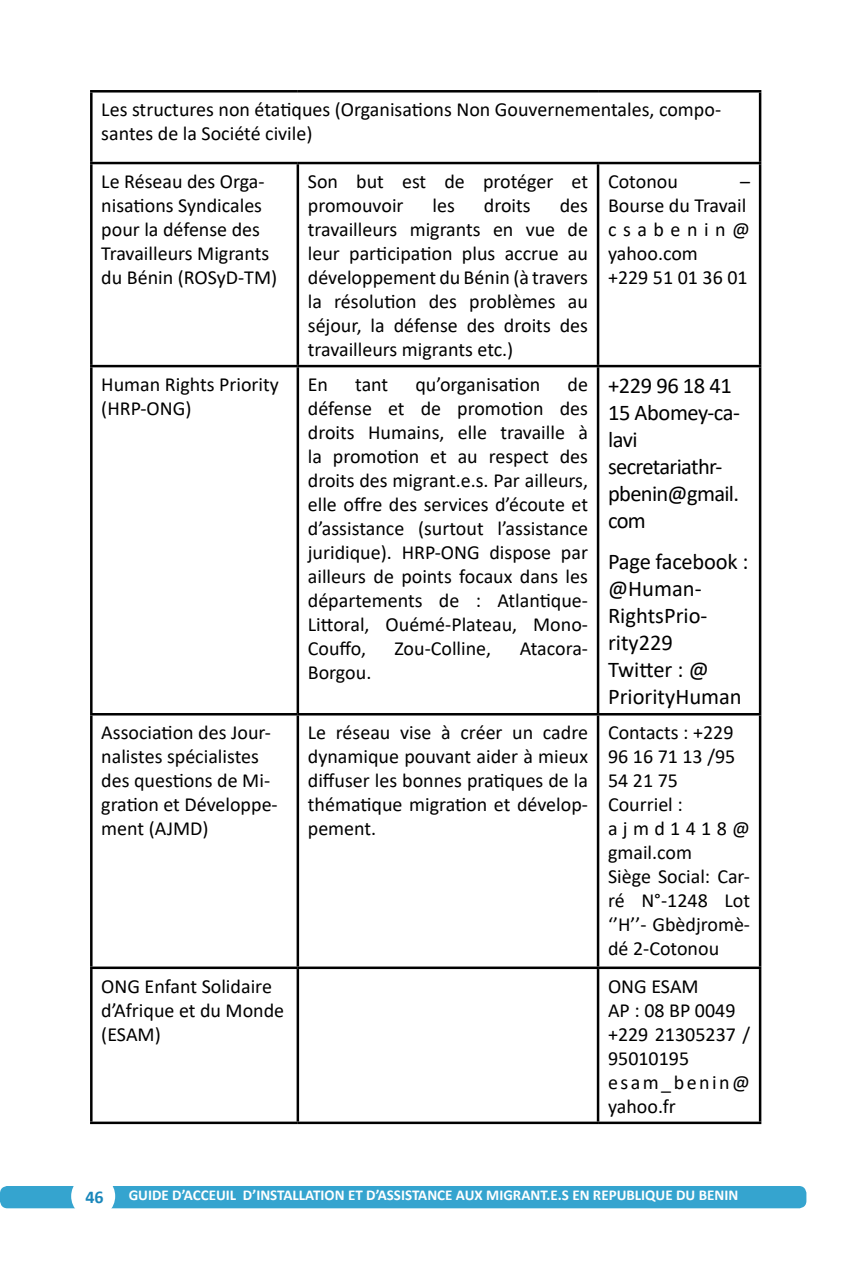
<style>
.page{position:relative;width:851px;height:1276px;background:#fff}
.page>*{position:absolute;margin:0;border:0;box-sizing:border-box;transform-origin:0 0}
.t1{font:22.5px/27px "Calibri";color:#000}
.t2{font:22.5px/27px "Calibri";letter-spacing:-.02em;color:#000}
.t3{font:20px/24px "Calibri";color:#000}
.t4{font:700 18px "Calibri";color:#1a87bb}
.t5{font:700 15px "Calibri";color:#fff}
</style>
<div class="page">
<div style="left:0;top:1186px;width:806px;height:22px;background:#35a4cf;border-radius:8px"></div>
<div style="left:71px;top:1174px;width:44px;height:44px;background:#fff;border-radius:50%"></div>
<hr style="left:90px;top:90px;width:208px;height:2px;background:#000">
<hr style="left:90px;top:92px;width:2px;height:70px;background:#000">
<hr style="left:298px;top:90px;width:300px;height:2px;background:#000">
<hr style="left:598px;top:90px;width:163px;height:2px;background:#000">
<hr style="left:758px;top:92px;width:3px;height:70px;background:#000">
<hr style="left:90px;top:162px;width:208px;height:2px;background:#000">
<hr style="left:90px;top:164px;width:2px;height:201px;background:#000">
<hr style="left:298px;top:162px;width:300px;height:2px;background:#000">
<hr style="left:296px;top:164px;width:3px;height:201px;background:#000">
<hr style="left:598px;top:162px;width:163px;height:2px;background:#000">
<hr style="left:596px;top:164px;width:3px;height:201px;background:#000">
<hr style="left:758px;top:164px;width:3px;height:201px;background:#000">
<hr style="left:90px;top:365px;width:208px;height:2px;background:#000">
<hr style="left:90px;top:367px;width:2px;height:346px;background:#000">
<hr style="left:298px;top:365px;width:300px;height:2px;background:#000">
<hr style="left:296px;top:367px;width:3px;height:346px;background:#000">
<hr style="left:598px;top:365px;width:163px;height:2px;background:#000">
<hr style="left:596px;top:367px;width:3px;height:346px;background:#000">
<hr style="left:758px;top:367px;width:3px;height:346px;background:#000">
<hr style="left:90px;top:713px;width:208px;height:2px;background:#000">
<hr style="left:90px;top:715px;width:2px;height:251px;background:#000">
<hr style="left:298px;top:713px;width:300px;height:2px;background:#000">
<hr style="left:296px;top:715px;width:3px;height:251px;background:#000">
<hr style="left:598px;top:713px;width:163px;height:2px;background:#000">
<hr style="left:596px;top:715px;width:3px;height:251px;background:#000">
<hr style="left:758px;top:715px;width:3px;height:251px;background:#000">
<hr style="left:90px;top:966px;width:208px;height:3px;background:#000">
<hr style="left:90px;top:969px;width:2px;height:152px;background:#000">
<hr style="left:298px;top:966px;width:300px;height:3px;background:#000">
<hr style="left:296px;top:969px;width:3px;height:152px;background:#000">
<hr style="left:598px;top:966px;width:163px;height:3px;background:#000">
<hr style="left:596px;top:969px;width:3px;height:152px;background:#000">
<hr style="left:758px;top:969px;width:3px;height:152px;background:#000">
<hr style="left:90px;top:1121px;width:208px;height:3px;background:#000">
<hr style="left:298px;top:1121px;width:300px;height:3px;background:#000">
<hr style="left:598px;top:1121px;width:163px;height:3px;background:#000">
<p class="t3" style="left:101px;top:97px;width:621px">Les structures non étatiques (Organisations Non Gouvernementales, compo&shy;santes de la Société civile)</p>
<p class="t3" style="left:101px;top:169px;width:177px">Le Réseau des Orga&shy;nisations Syndicales pour la défense des<br>Travailleurs Migrants du Bénin (ROSyD-TM)</p>
<p class="t3" style="left:308px;top:169px;width:281px">Son but est de protéger et promouvoir</p>
<p class="t3" style="left:608px;top:169px;width:71px">Cotonou</p>
<p class="t3" style="left:608px;top:169px;width:143px;text-indent:132px">–<br>Bourse du Travail csabenin@ yahoo.com<br>+229 51 01 36 01</p>
<p class="t3" style="left:432px;top:193px;width:24px">les</p>
<p class="t3" style="left:484px;top:193px;width:48px">droits</p>
<p class="t3" style="left:308px;top:193px;width:281px;text-align:justify;text-indent:252px">des travailleurs migrants en vue de leur participation plus accrue au développement du Bénin (à travers la résolution des problèmes au séjour, la défense des droits des travailleurs migrants etc.)</p>
<p class="t3" style="left:101px;top:372px;width:179px">Human Rights Priority (HRP-ONG)</p>
<p class="t3" style="left:308px;top:372px;width:22px">En</p>
<p class="t3" style="left:355px;top:372px;width:35px">tant</p>
<p class="t3" style="left:415px;top:372px;width:126px">qu’organisation</p>
<p class="t3" style="left:308px;top:372px;width:282px;text-align:justify;text-indent:260px">de défense et de promotion des droits Humains, elle travaille à la promotion et au respect des droits des migrant.e.s. Par ailleurs, elle offre des services d’écoute et d’assistance (surtout l’assistance juridique). HRP-ONG dispose par ailleurs de points focaux dans les départements de : Atlantique-Littoral, Ouémé-Plateau, Mono-Couffo,</p>
<p class="t3" style="left:394px;top:636px;width:98px">Zou-Colline,</p>
<p class="t3" style="left:519px;top:636px;width:70px">Atacora-</p>
<p class="t3" style="left:308px;top:660px;width:65px">Borgou.</p>
<p class="t2" style="left:608px;top:371px;width:133px">+229 96 18 41<br>15 Abomey-ca&shy;lavi secretariathr&shy;pbenin@gmail. com</p>
<p class="t1" style="left:608px;top:548px;width:142px">Page facebook : @Human-<br>RightsPrio&shy;rity229<br>Twitter : @<br>PriorityHuman</p>
<p class="t3" style="left:101px;top:720px;width:178px">Association des Jour&shy;nalistes spécialistes des questions de Mi&shy;gration et Développe&shy;ment (AJMD)</p>
<p class="t3" style="left:308px;top:720px;width:282px;text-align:justify">Le réseau vise à créer un cadre dynamique pouvant aider à mieux diffuser les bonnes pratiques de la thématique migration et dévelop&shy;pement.</p>
<p class="t3" style="left:608px;top:720px;width:143px">Contacts : +229<br>96 16 71 13 /95<br>54 21 75<br>Courriel : ajmd1418@ gmail.com<br>Siège Social: Car&shy;ré N°-1248 Lot ‘’H’’- Gbèdjromè&shy;dé 2-Cotonou</p>
<p class="t3" style="left:101px;top:973px;width:184px">ONG Enfant Solidaire d’Afrique et du Monde (ESAM)</p>
<p class="t3" style="left:608px;top:973px;width:143px">ONG ESAM<br>AP : 08 BP 0049 +229 21305237 /<br>95010195 esam_benin@ yahoo.fr</p>
<p class="t4" style="left:85px;top:1184px;width:20px">46</p>
<p class="t5" style="left:129px;top:1184px;width:611px">GUIDE D’ACCEUIL D’INSTALLATION ET D’ASSISTANCE AUX MIGRANT.E.S EN REPUBLIQUE DU BENIN</p>
</div>
